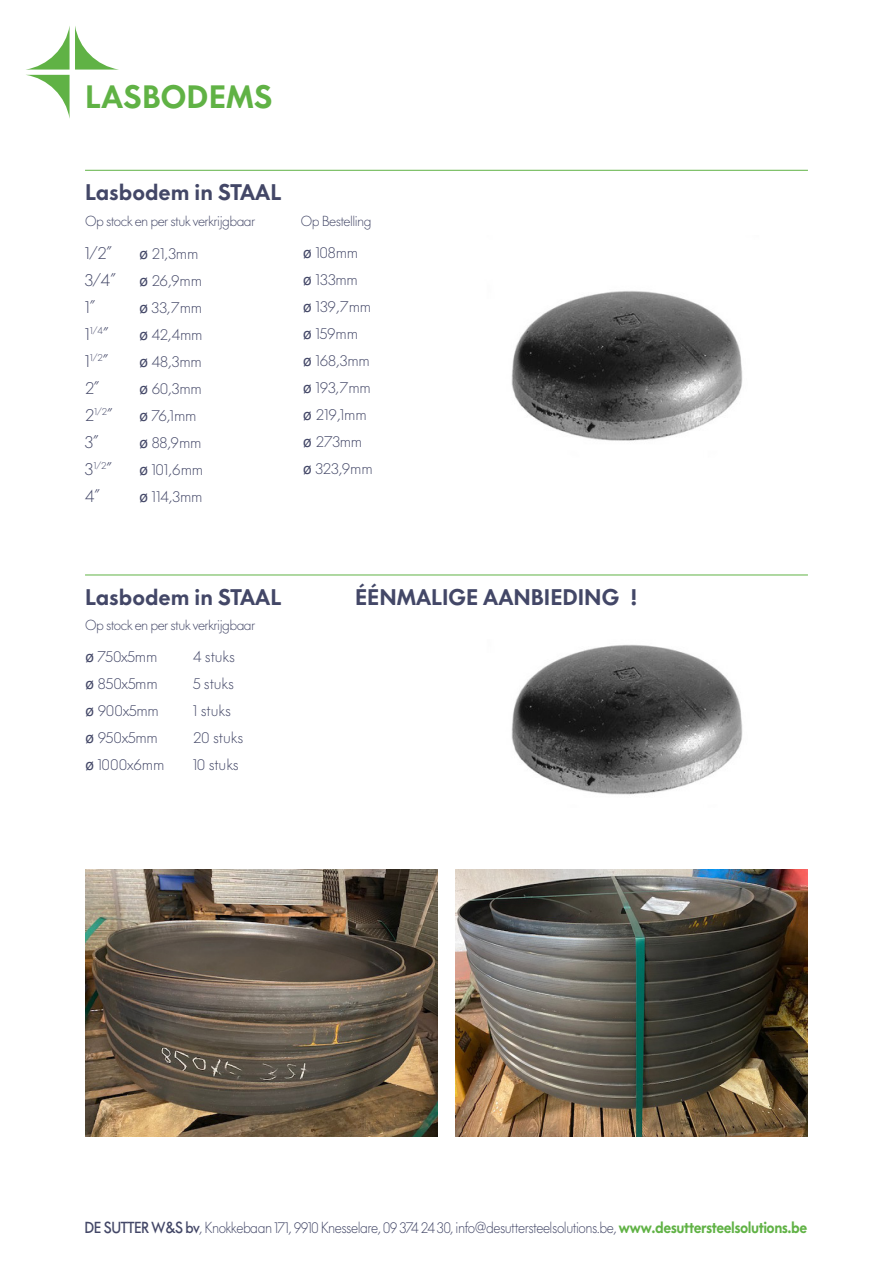
<style>
.page{position:relative;width:893px;height:1263px;background:#fff}
.page>*{position:absolute;margin:0;border:0;box-sizing:border-box;transform-origin:0 0}
.t1{font:800 30px "V Futura";letter-spacing:.01em;color:#60b245}
.Product_titel{font:800 21px "V Futura";color:#434767}
.Tekst{font:300 16.5px "V Futura";color:#434767}
.Tekst-2{font:300 15px "V Futura";color:#434767}
.t2{font:300 14.85px "V Futura";letter-spacing:-.035em;color:#434767;scale:.91 1}
.Product_titel-2{font:300 13.5px "V Futura";letter-spacing:-.04em;color:#434767}
.Tekst-3{font:300 9.6px "V Futura";color:#434767}
.s1{font-family:"Arial";font-weight:400}
.s2{font-size:16.5px}
.s3{font-weight:500}
.s4{font-weight:800;color:#60b245}
</style>
<div class="page">
<svg style="left:26px;top:26px;width:93px;height:93px"></svg>
<hr style="left:85px;top:170px;width:723px;height:1px;background:#60b245">
<hr style="left:85px;top:575px;width:723px;height:1px;background:#60b245">
<img style="left:511px;top:291px;width:232px;height:150px">
<img style="left:511px;top:644px;width:232px;height:151px">
<img style="left:85px;top:869px;width:353px;height:268px">
<img style="left:455px;top:869px;width:353px;height:268px">
<p class="t1" style="left:85px;top:77px;width:189px">LASBODEMS</p>
<p class="Product_titel" style="left:85px;top:178px;width:198px">Lasbodem in STAAL</p>
<p class="Product_titel-2" style="left:85px;top:213px;width:172px">Op stock en per stuk verkrijgbaar</p>
<p class="Product_titel-2" style="left:301px;top:213px;width:72px">Op Bestelling</p>
<p class="Tekst" style="left:85px;top:243px;width:29px">1/2”</p>
<p class="Tekst-2" style="left:139px;top:244px;width:61px"><span class="s1">ø</span> 21,3mm</p>
<p class="Tekst" style="left:85px;top:270px;width:32px">3/4”</p>
<p class="Tekst-2" style="left:139px;top:271px;width:64px"><span class="s1">ø</span> 26,9mm</p>
<p class="Tekst" style="left:85px;top:297px;width:12px">1”</p>
<p class="Tekst-2" style="left:139px;top:298px;width:64px"><span class="s1">ø</span> 33,7mm</p>
<p class="Tekst-3" style="left:85px;top:325px;width:25px"><span class="s2">1</span>1/4<span class="s2">”</span></p>
<p class="Tekst-2" style="left:139px;top:325px;width:65px"><span class="s1">ø</span> 42,4mm</p>
<p class="Tekst-3" style="left:85px;top:352px;width:25px"><span class="s2">1</span>1/2<span class="s2">”</span></p>
<p class="Tekst-2" style="left:139px;top:352px;width:64px"><span class="s1">ø</span> 48,3mm</p>
<p class="Tekst" style="left:85px;top:378px;width:16px">2”</p>
<p class="Tekst-2" style="left:139px;top:379px;width:64px"><span class="s1">ø</span> 60,3mm</p>
<p class="Tekst-3" style="left:85px;top:406px;width:29px"><span class="s2">2</span>1/2<span class="s2">”</span></p>
<p class="Tekst-2" style="left:139px;top:406px;width:59px"><span class="s1">ø</span> 76,1mm</p>
<p class="Tekst" style="left:85px;top:432px;width:15px">3”</p>
<p class="Tekst-2" style="left:139px;top:433px;width:64px"><span class="s1">ø</span> 88,9mm</p>
<p class="Tekst-3" style="left:85px;top:460px;width:28px"><span class="s2">3</span>1/2<span class="s2">”</span></p>
<p class="Tekst-2" style="left:139px;top:460px;width:65px"><span class="s1">ø</span> 101,6mm</p>
<p class="Tekst" style="left:85px;top:486px;width:16px">4”</p>
<p class="Tekst-2" style="left:139px;top:487px;width:65px"><span class="s1">ø</span> 114,3mm</p>
<p class="Tekst-2" style="left:303px;top:243px;width:57px"><span class="s1">ø</span> 108mm</p>
<p class="Tekst-2" style="left:303px;top:270px;width:56px"><span class="s1">ø</span> 133mm</p>
<p class="Tekst-2" style="left:303px;top:297px;width:70px"><span class="s1">ø</span> 139,7mm</p>
<p class="Tekst-2" style="left:303px;top:324px;width:56px"><span class="s1">ø</span> 159mm</p>
<p class="Tekst-2" style="left:303px;top:351px;width:68px"><span class="s1">ø</span> 168,3mm</p>
<p class="Tekst-2" style="left:303px;top:378px;width:69px"><span class="s1">ø</span> 193,7mm</p>
<p class="Tekst-2" style="left:303px;top:405px;width:65px"><span class="s1">ø</span> 219,1mm</p>
<p class="Tekst-2" style="left:303px;top:432px;width:61px"><span class="s1">ø</span> 273mm</p>
<p class="Tekst-2" style="left:303px;top:459px;width:71px"><span class="s1">ø</span> 323,9mm</p>
<p class="Product_titel" style="left:85px;top:583px;width:198px">Lasbodem in STAAL</p>
<p class="Product_titel" style="left:355px;top:583px;width:284px">ÉÉNMALIGE AANBIEDING !</p>
<p class="Product_titel-2" style="left:85px;top:617px;width:172px">Op stock en per stuk verkrijgbaar</p>
<p class="Tekst-2" style="left:85px;top:648px;width:74px"><span class="s1">ø</span> 750x5mm</p>
<p class="Tekst-2" style="left:193px;top:648px;width:43px">4 stuks</p>
<p class="Tekst-2" style="left:85px;top:675px;width:74px"><span class="s1">ø</span> 850x5mm</p>
<p class="Tekst-2" style="left:193px;top:675px;width:42px">5 stuks</p>
<p class="Tekst-2" style="left:85px;top:702px;width:75px"><span class="s1">ø</span> 900x5mm</p>
<p class="Tekst-2" style="left:193px;top:702px;width:39px">1 stuks</p>
<p class="Tekst-2" style="left:85px;top:729px;width:74px"><span class="s1">ø</span> 950x5mm</p>
<p class="Tekst-2" style="left:193px;top:729px;width:52px">20 stuks</p>
<p class="Tekst-2" style="left:85px;top:756px;width:81px"><span class="s1">ø</span> 1000x6mm</p>
<p class="Tekst-2" style="left:193px;top:756px;width:47px">10 stuks</p>
<p class="t2" style="left:84px;top:1219px;width:796px"><span class="s3">DE SUTTER W&amp;S bv</span>, Knokkebaan 171, 9910 Knesselare, 09 374 24 30, info@desuttersteelsolutions.be, <span class="s4">www.desuttersteelsolutions.be</span></p>
</div>
